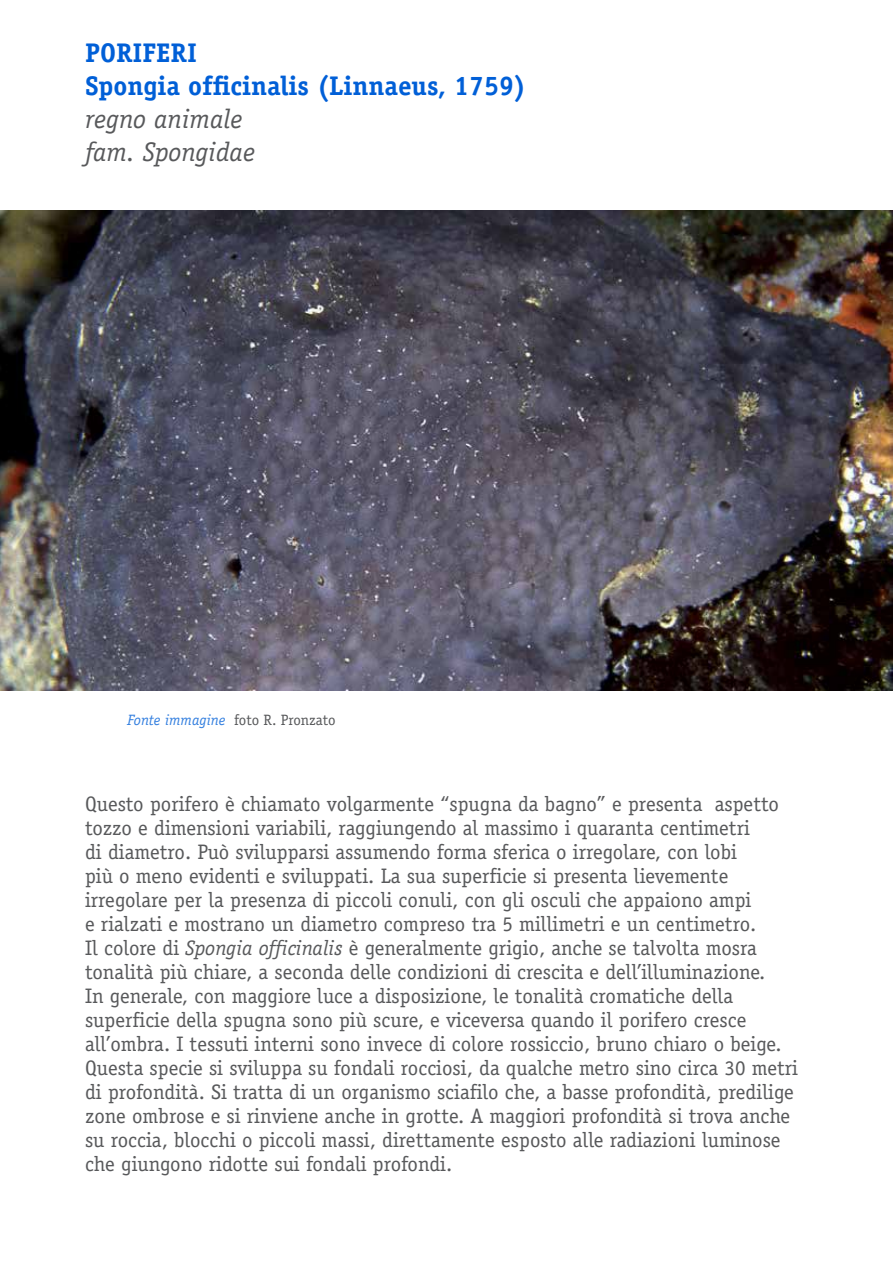
<style>
.page{position:relative;width:893px;height:1263px;background:#fff}
.page>*{position:absolute;margin:0;border:0;box-sizing:border-box;transform-origin:0 0}
.t1{font:700 27px/33px "Officina Serif Std";color:#005fd7}
.t2{font:italic 27px/33px "Officina Serif Std";color:#58595b}
.t3{font:21px/24px "Officina Serif Std";color:#58595b}
.t4{font:15px "Officina Serif Std";color:#58595b}
.s1{font-style:italic;color:#337fdf}
.s2{font-style:italic}
</style>
<div class="page">
<img style="left:0;top:211px;width:893px;height:480px">
<p class="t1" style="left:85px;top:36px;width:443px">Poriferi<br>Spongia officinalis (Linnaeus, 1759)</p>
<p class="t2" style="left:85px;top:102px;width:171px">regno animale fam. Spongidae</p>
<p class="t4" style="left:128px;top:711px;width:210px"><span class="s1">Fonte immagine</span> foto R. Pronzato</p>
<p class="t3" style="left:85px;top:791px;width:714px">Questo porifero è chiamato volgarmente “spugna da bagno” e presenta aspetto tozzo e dimensioni variabili, raggiungendo al massimo i quaranta centimetri<br>di diametro. Può svilupparsi assumendo forma sferica o irregolare, con lobi<br>più o meno evidenti e sviluppati. La sua superficie si presenta lievemente irregolare per la presenza di piccoli conuli, con gli osculi che appaiono ampi<br>e rialzati e mostrano un diametro compreso tra 5 millimetri e un centimetro.<br>Il colore di <span class="s2">Spongia officinalis</span> è generalmente grigio, anche se talvolta mosra tonalità più chiare, a seconda delle condizioni di crescita e dell’illuminazione.<br>In generale, con maggiore luce a disposizione, le tonalità cromatiche della superficie della spugna sono più scure, e viceversa quando il porifero cresce all’ombra. I tessuti interni sono invece di colore rossiccio, bruno chiaro o beige.<br>Questa specie si sviluppa su fondali rocciosi, da qualche metro sino circa 30 metri di profondità. Si tratta di un organismo sciafilo che, a basse profondità, predilige zone ombrose e si rinviene anche in grotte. A maggiori profondità si trova anche su roccia, blocchi o piccoli massi, direttamente esposto alle radiazioni luminose che giungono ridotte sui fondali profondi.</p>
</div>
